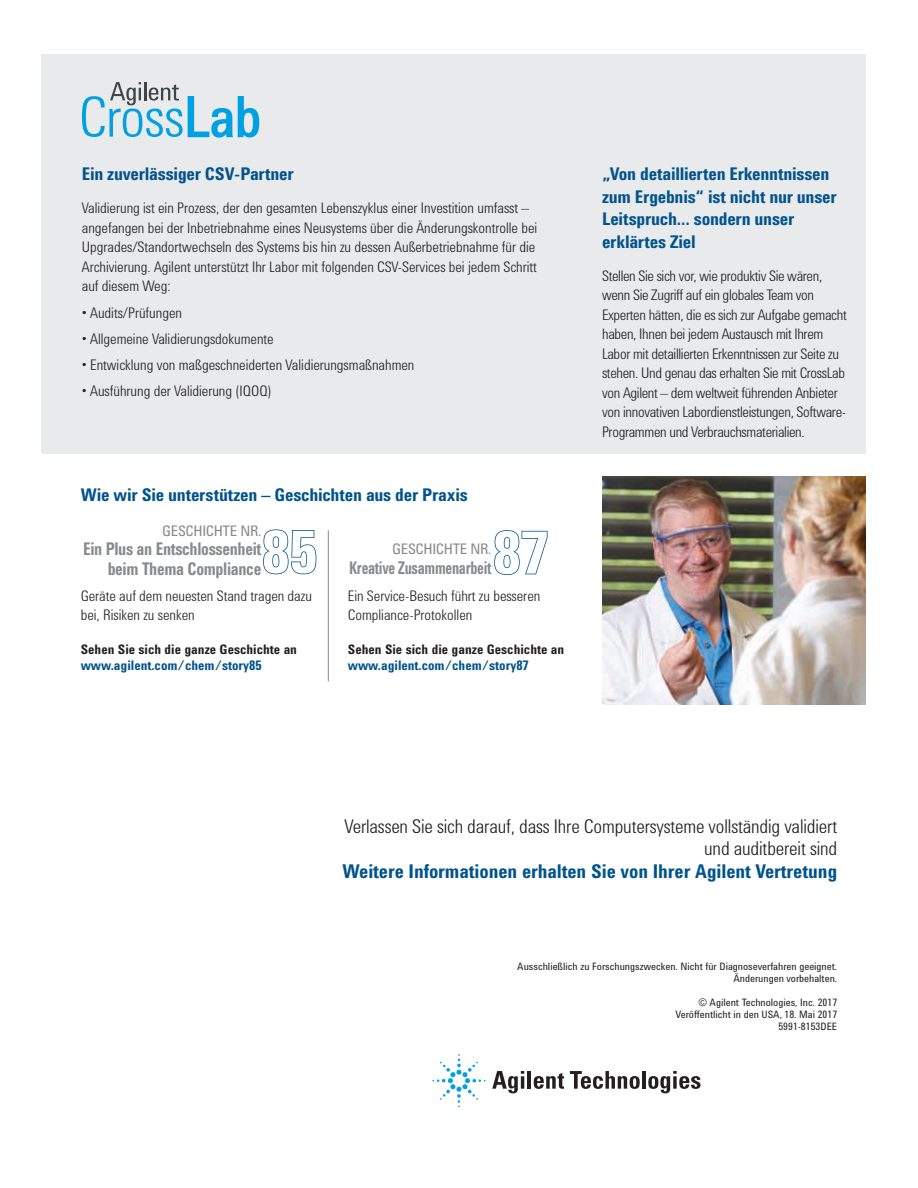
<style>
.page{position:relative;width:918px;height:1188px;background:#fff}
.page>*{position:absolute;margin:0;border:0;box-sizing:border-box;transform-origin:0 0}
.t1{font:700 60px "Agilent Condensed CFF";color:#fff}
.t2{font:300 19.5px/22.5px "Agilent Condensed CFF";letter-spacing:-.005em;color:#231f20;text-align:right}
.t3{font:700 19.5px "Agilent Condensed CFF";letter-spacing:-.005em;color:#00538d}
.t4{font:700 18px/22.5px "Agilent Condensed CFF";letter-spacing:-.015em;color:#00538d}
.t5{font:700 18px/19.5px "Agilent Condensed CFF";letter-spacing:-.02em;color:#87898c;text-align:right;scale:.9 1}
.t6{font:700 18px "Agilent Condensed CFF";letter-spacing:-.02em;color:#87898c;scale:.8 1}
.t7{font:300 15px/19.5px "Agilent Condensed CFF";color:#231f20}
.t8{font:300 15px/19.5px "Agilent Condensed CFF";letter-spacing:-.02em;color:#231f20}
.t9{font:15px "Agilent Condensed CFF";letter-spacing:-.02em;color:#87898c}
.t10{font:700 13.5px "Agilent Condensed CFF";color:#231f20}
.t11{font:700 13.5px "Agilent Condensed CFF";color:#00538d}
.t12{font:10.5px/12px "Agilent Condensed CFF";color:#231f20;text-align:right}
</style>
<div class="page">
<svg style="left:492px;top:1071px;width:32px;height:22px"></svg>
<hr style="left:528px;top:1071px;width:3px;height:18px;background:#231f20">
<svg style="left:534px;top:1073px;width:30px;height:16px"></svg>
<svg style="left:570px;top:1071px;width:70px;height:18px"></svg>
<hr style="left:642px;top:1071px;width:4px;height:18px;background:#231f20">
<svg style="left:648px;top:1071px;width:53px;height:22px"></svg>
<svg style="left:432px;top:1054px;width:54px;height:53px"></svg>
<div style="left:41px;top:54px;width:824px;height:400px;background:#e9eaeb"></div>
<img style="left:602px;top:476px;width:263px;height:229px">
<svg style="left:263px;top:529px;width:54px;height:46px"></svg>
<hr style="left:328px;top:530px;width:1px;height:152px;background:#87898c">
<svg style="left:494px;top:530px;width:54px;height:46px"></svg>
<svg style="left:82px;top:82px;width:177px;height:56px"></svg>
<p class="t4" style="left:82px;top:162px;width:213px">Ein zuverlässiger CSV-Partner</p>
<p class="t7" style="left:82px;top:197px;width:457px">Validierung ist ein Prozess, der den gesamten Lebenszyklus einer Investition umfasst – angefangen bei der Inbetriebnahme eines Neusystems über die Änderungskontrolle bei Upgrades/Standortwechseln des Systems bis hin zu dessen Außerbetriebnahme für die Archivierung. Agilent unterstützt Ihr Labor mit folgenden CSV-Services bei jedem Schritt auf diesem Weg:</p>
<p class="t7" style="left:82px;top:301px;width:102px">• Audits/Prüfungen</p>
<p class="t7" style="left:82px;top:328px;width:193px">• Allgemeine Validierungsdokumente</p>
<p class="t7" style="left:82px;top:354px;width:334px">• Entwicklung von maßgeschneiderten Validierungsmaßnahmen</p>
<p class="t7" style="left:82px;top:380px;width:191px">• Ausführung der Validierung (IQOQ)</p>
<p class="t4" style="left:81px;top:483px;width:389px">Wie wir Sie unterstützen – Geschichten aus der Praxis</p>
<p class="t9" style="left:162px;top:519px;width:101px">GESCHICHTE NR.</p>
<p class="t5" style="left:83px;top:539px;width:200px">Ein Plus an Entschlossenheit beim Thema Compliance</p>
<h1 class="t1" style="left:262px;top:507px;width:57px">85</h1>
<h1 class="t1" style="left:493px;top:508px;width:57px">87</h1>
<p class="t9" style="left:392px;top:538px;width:101px">GESCHICHTE NR.</p>
<p class="t6" style="left:349px;top:554px;width:179px">Kreative Zusammenarbeit</p>
<p class="t7" style="left:81px;top:584px;width:233px">Geräte auf dem neuesten Stand tragen dazu bei, Risiken zu senken</p>
<p class="t7" style="left:348px;top:585px;width:194px">Ein Service-Besuch führt zu besseren<br>Compliance-Protokollen</p>
<p class="t10" style="left:81px;top:639px;width:218px">Sehen Sie sich die ganze Geschichte an</p>
<p class="t11" style="left:81px;top:655px;width:182px">www.agilent.com/chem/story85</p>
<p class="t10" style="left:348px;top:639px;width:218px">Sehen Sie sich die ganze Geschichte an</p>
<p class="t11" style="left:348px;top:656px;width:182px">www.agilent.com/chem/story87</p>
<p class="t4" style="left:602px;top:162px;width:236px">„Von detaillierten Erkenntnissen zum Ergebnis“ ist nicht nur unser<br>Leitspruch… sondern unser erklärtes Ziel</p>
<p class="t8" style="left:602px;top:265px;width:246px">Stellen Sie sich vor, wie produktiv Sie wären, wenn Sie Zugriff auf ein globales Team von Experten hätten, die es sich zur Aufgabe gemacht haben, Ihnen bei jedem Austausch mit Ihrem Labor mit detaillierten Erkenntnissen zur Seite zu stehen. Und genau das erhalten Sie mit CrossLab von Agilent – dem weltweit führenden Anbieter von innovativen Labordienstleistungen, Software-Programmen und Verbrauchsmaterialien.</p>
<h2 class="t2" style="left:345px;top:813px;width:494px">Verlassen Sie sich darauf, dass Ihre Computersysteme vollständig validiert und auditbereit sind</h2>
<h2 class="t3" style="left:343px;top:856px;width:496px">Weitere Informationen erhalten Sie von Ihrer Agilent Vertretung</h2>
<p class="t12" style="left:517px;top:960px;width:321px">Ausschließlich zu Forschungszwecken. Nicht für Diagnoseverfahren geeignet.<br>Änderungen vorbehalten.</p>
<p class="t12" style="left:675px;top:996px;width:163px">© Agilent Technologies, Inc. 2017<br>Veröffentlicht in den USA, 18. Mai 2017<br>5991-8153DEE</p>
</div>
